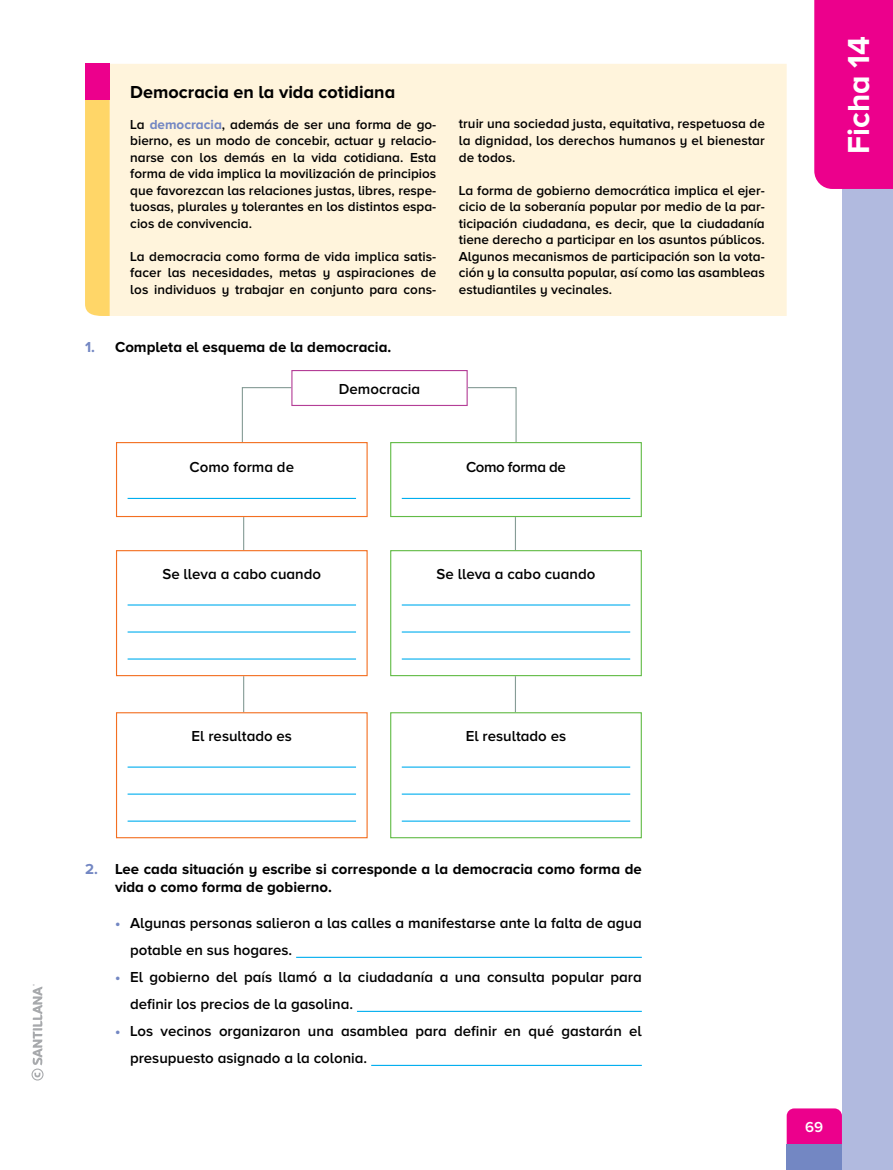
<style>
.page{position:relative;width:893px;height:1170px;background:#fff}
.page>*{position:absolute;margin:0;border:0;box-sizing:border-box;transform-origin:0 0}
.t1{font:700 31.5px "Proxima Nova A";color:#fff}
.t2{font:700 18px "Proxima Nova A";color:#000}
.t3{font:600 15px/27px "Proxima Nova A";color:#000}
.t4{font:700 15px/18px "Proxima Nova A";color:#000}
.t5{font:600 15px "Proxima Nova A";letter-spacing:-.025em;color:#000}
.t6{font:600 15px "Proxima Nova A";color:#fff}
.t7{font:600 13.5px/16.5px "Proxima Nova A";letter-spacing:.005em;color:#000;text-align:justify}
.s1{font-weight:700;color:#7387c3}
.s2{color:#7387c3}
</style>
<div class="page">
<div style="left:842px;top:0;width:51px;height:1169px;background:#b1badf"></div>
<div style="left:110px;top:64px;width:677px;height:252px;background:#fff4dc"></div>
<div style="left:85px;top:100px;width:25px;height:216px;background:#ffd668"></div>
<div style="left:85px;top:64px;width:25px;height:36px;background:#ec008c"></div>
<div style="left:787px;top:1108px;width:55px;height:36px;background:#ec008c"></div>
<div style="left:787px;top:1144px;width:55px;height:25px;background:#7387c3"></div>
<div style="left:814px;top:0;width:79px;height:189px;background:#ec008c"></div>
<svg style="left:241px;top:387px;width:50px;height:55px"></svg>
<svg style="left:468px;top:387px;width:49px;height:55px"></svg>
<hr style="left:243px;top:517px;width:1px;height:33px;background:#869c96">
<hr style="left:243px;top:676px;width:1px;height:36px;background:#869c96">
<hr style="left:515px;top:517px;width:1px;height:33px;background:#869c96">
<hr style="left:515px;top:676px;width:1px;height:36px;background:#869c96">
<div style="left:291px;top:370px;width:177px;height:36px;border:1px solid #b43e97"></div>
<hr style="left:128px;top:498px;width:228px;height:1px;background:#00aeef">
<div style="left:116px;top:442px;width:252px;height:75px;border:1px solid #f36f21"></div>
<hr style="left:128px;top:604px;width:228px;height:1px;background:#00aeef">
<hr style="left:128px;top:631px;width:228px;height:1px;background:#00aeef">
<hr style="left:128px;top:658px;width:228px;height:1px;background:#00aeef">
<div style="left:116px;top:550px;width:252px;height:126px;border:1px solid #f36f21"></div>
<hr style="left:128px;top:766px;width:228px;height:1px;background:#00aeef">
<hr style="left:128px;top:793px;width:228px;height:1px;background:#00aeef">
<hr style="left:128px;top:820px;width:228px;height:1px;background:#00aeef">
<div style="left:116px;top:712px;width:252px;height:126px;border:1px solid #f36f21"></div>
<hr style="left:402px;top:498px;width:228px;height:1px;background:#00aeef">
<div style="left:390px;top:442px;width:252px;height:75px;border:1px solid #62bb46"></div>
<hr style="left:402px;top:604px;width:228px;height:1px;background:#00aeef">
<hr style="left:402px;top:631px;width:228px;height:1px;background:#00aeef">
<hr style="left:402px;top:658px;width:228px;height:1px;background:#00aeef">
<div style="left:390px;top:550px;width:252px;height:126px;border:1px solid #62bb46"></div>
<hr style="left:402px;top:766px;width:228px;height:1px;background:#00aeef">
<hr style="left:402px;top:793px;width:228px;height:1px;background:#00aeef">
<hr style="left:402px;top:820px;width:228px;height:1px;background:#00aeef">
<div style="left:390px;top:712px;width:252px;height:126px;border:1px solid #62bb46"></div>
<hr style="left:296px;top:956px;width:346px;height:1px;background:#00aeef">
<hr style="left:357px;top:1010px;width:285px;height:1px;background:#00aeef">
<hr style="left:371px;top:1064px;width:271px;height:1px;background:#00aeef">
<svg style="left:32px;top:984px;width:12px;height:96px"></svg>
<h2 class="t2" style="left:130px;top:82px;width:266px">Democracia en la vida cotidiana</h2>
<p class="t7" style="left:130px;top:115px;width:308px">La <span class="s1">democracia</span>, además de ser una forma de go&shy;bierno, es un modo de concebir, actuar y relacio&shy;narse con los demás en la vida cotidiana. Esta forma de vida implica la movilización de principios que favorezcan las relaciones justas, libres, respe&shy;tuosas, plurales y tolerantes en los distintos espa&shy;cios de convivencia.</p>
<p class="t7" style="left:130px;top:247px;width:308px">La democracia como forma de vida implica satis&shy;facer las necesidades, metas y aspiraciones de los individuos y trabajar en conjunto para cons-</p>
<p class="t4" style="left:85px;top:338px;width:308px"><span class="s2">1.</span> Completa el esquema de la democracia.</p>
<p class="t3" style="left:339px;top:375px;width:83px">Democracia</p>
<p class="t7" style="left:459px;top:115px;width:308px">truir una sociedad justa, equitativa, respetuosa de la dignidad, los derechos humanos y el bienestar de todos.</p>
<p class="t7" style="left:459px;top:181px;width:308px">La forma de gobierno democrática implica el ejer&shy;cicio de la soberanía popular por medio de la par&shy;ticipación ciudadana, es decir, que la ciudadanía tiene derecho a participar en los asuntos públicos.<br>Algunos mecanismos de participación son la vota&shy;ción y la consulta popular, así como las asambleas estudiantiles y vecinales.</p>
<p class="t3" style="left:190px;top:453px;width:106px">Como forma de</p>
<p class="t5" style="left:466px;top:458px;width:101px">Como forma de</p>
<p class="t3" style="left:162px;top:559px;width:160px">Se lleva a cabo cuando</p>
<p class="t3" style="left:437px;top:559px;width:160px">Se lleva a cabo cuando</p>
<h1 class="t1" style="left:841px;top:154px;width:120px;rotate:-90deg">Ficha 14</h1>
<p class="t3" style="left:192px;top:721px;width:102px">El resultado es</p>
<p class="t3" style="left:466px;top:721px;width:102px">El resultado es</p>
<p class="t4" style="left:115px;top:860px;width:528px;text-indent:-30px"><span class="s2">2.</span> Lee cada situación y escribe si corresponde a la democracia como forma de vida o como forma de gobierno.</p>
<p class="t3" style="left:130px;top:909px;width:513px;text-indent:-15px"><span class="s1">•</span> Algunas personas salieron a las calles a manifestarse ante la falta de agua potable en sus hogares.</p>
<p class="t3" style="left:130px;top:963px;width:513px;text-indent:-15px"><span class="s1">•</span> El gobierno del país llamó a la ciudadanía a una consulta popular para definir los precios de la gasolina.</p>
<p class="t3" style="left:130px;top:1017px;width:513px;text-indent:-15px"><span class="s1">•</span> Los vecinos organizaron una asamblea para definir en qué gastarán el presupuesto asignado a la colonia.</p>
<p class="t6" style="left:805px;top:1118px;width:20px">69</p>
</div>
